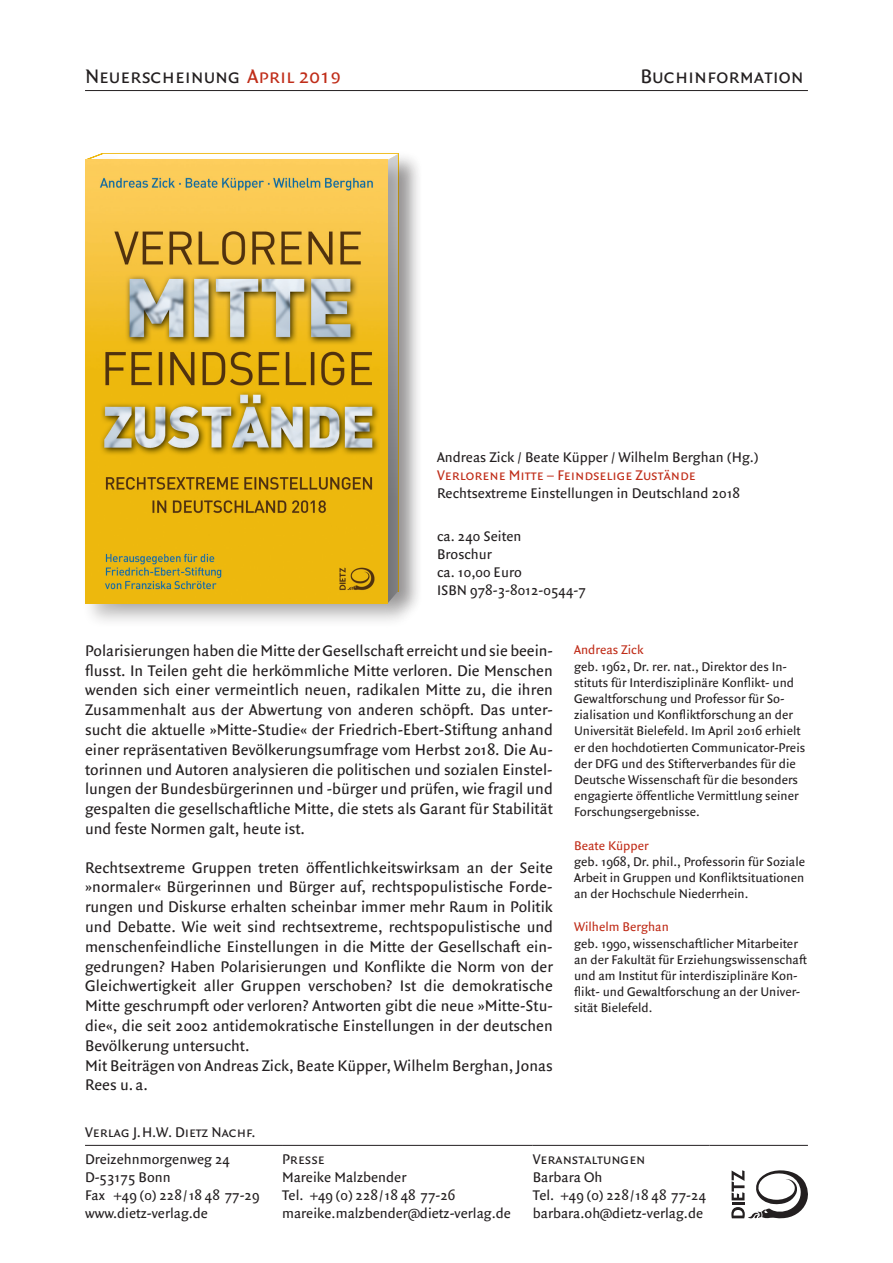
<style>
.page{position:relative;width:893px;height:1263px;background:#fff}
.page>*{position:absolute;margin:0;border:0;box-sizing:border-box;transform-origin:0 0}
.t1{font:21px "Quadraat Sans Small Caps";color:#231f20}
.t2{font:16.5px/19.8px "Quadraat Sans";letter-spacing:.005em;color:#231f20;text-align:justify}
.t3{font:15px/18px "Quadraat Sans";color:#231f20}
.t4{font:15px "Quadraat Sans Small Caps";color:#231f20}
.t5{font:15px "Quadraat Sans Small Caps";color:#c02d19}
.t6{font:13.5px/16.2px "Quadraat Sans";color:#231f20}
.t7{font:13.5px "Quadraat Sans";color:#c02d19}
.s1{color:#c02d19}
</style>
<div class="page">
<div style="left:383px;top:152px;width:40px;height:474px;background:#231f20;opacity:.28"></div>
<div style="left:81px;top:156px;width:331px;height:472px;background:#231f20;opacity:.28"></div>
<img style="left:85px;top:160px;width:303px;height:444px">
<hr style="left:85px;top:90px;width:723px;height:1px;background:#231f20">
<hr style="left:85px;top:1145px;width:197px;height:1px;background:#231f20">
<hr style="left:282px;top:1145px;width:251px;height:1px;background:#231f20">
<hr style="left:533px;top:1145px;width:177px;height:1px;background:#231f20">
<hr style="left:710px;top:1145px;width:98px;height:1px;background:#231f20">
<svg style="left:731px;top:1170px;width:77px;height:48px"></svg>
<p class="t1" style="left:85px;top:64px;width:257px">Neuerscheinung <span class="s1">April 2019</span></p>
<p class="t1" style="left:640px;top:64px;width:165px">Buchinformation</p>
<p class="t3" style="left:437px;top:448px;width:323px">Andreas Zick / Beate Küpper / Wilhelm Berghan (Hg.)</p>
<p class="t5" style="left:437px;top:466px;width:260px">Verlorene Mitte – Feindselige Zustände</p>
<p class="t3" style="left:437px;top:484px;width:304px">Rechtsextreme Einstellungen in Deutschland 2018</p>
<p class="t3" style="left:437px;top:528px;width:150px">ca. 240 Seiten<br>Broschur<br>ca. 10,00 Euro<br>ISBN 978-3-8012-0544-7</p>
<p class="t2" style="left:85px;top:641px;width:469px">Polarisierungen haben die Mitte der Gesellschaft erreicht und sie beein&shy;flusst. In Teilen geht die herkömmliche Mitte verloren. Die Menschen wenden sich einer vermeintlich neuen, radikalen Mitte zu, die ihren Zusammenhalt aus der Abwertung von anderen schöpft. Das unter&shy;sucht die aktuelle »Mitte-Studie« der Friedrich-Ebert-Stiftung anhand einer repräsentativen Bevölkerungsumfrage vom Herbst 2018. Die Au&shy;torinnen und Autoren analysieren die politischen und sozialen Einstel&shy;lungen der Bundesbürgerinnen und -bürger und prüfen, wie fragil und gespalten die gesellschaftliche Mitte, die stets als Garant für Stabilität und feste Normen galt, heute ist.</p>
<p class="t2" style="left:85px;top:858px;width:470px;text-align:left">Rechtsextreme Gruppen treten öffentlichkeitswirksam an der Seite »normaler« Bürgerinnen und Bürger auf, rechtspopulistische Forde&shy;rungen und Diskurse erhalten scheinbar immer mehr Raum in Politik und Debatte. Wie weit sind rechtsextreme, rechtspopulistische und menschenfeindliche Einstellungen in die Mitte der Gesellschaft ein&shy;gedrungen? Haben Polarisierungen und Konflikte die Norm von der Gleichwertigkeit aller Gruppen verschoben? Ist die demokratische Mitte geschrumpft oder verloren? Antworten gibt die neue »Mitte-Stu&shy;die«, die seit 2002 antidemokratische Einstellungen in der deutschen Bevölkerung untersucht.<br>Mit Beiträgen von Andreas Zick, Beate Küpper, Wilhelm Berghan, Jonas Rees u. a.</p>
<p class="t7" style="left:574px;top:642px;width:71px">Andreas Zick</p>
<p class="t6" style="left:574px;top:658px;width:233px">geb. 1962, Dr. rer. nat., Direktor des In&shy;stituts für Interdisziplinäre Konflikt- und Gewaltforschung und Professor für So&shy;zialisation und Konfliktforschung an der Universität Bielefeld. Im April 2016 erhielt er den hochdotierten Communicator-Preis der DFG und des Stifterverbandes für die Deutsche Wissenschaft für die besonders engagierte öffentliche Vermittlung seiner Forschungsergebnisse.</p>
<p class="t7" style="left:574px;top:837px;width:76px">Beate Küpper</p>
<p class="t6" style="left:574px;top:854px;width:233px;text-align:justify">geb. 1968, Dr. phil., Professorin für Soziale Arbeit in Gruppen und Konfliktsituationen an der Hochschule Niederrhein.</p>
<p class="t7" style="left:574px;top:919px;width:96px">Wilhelm Berghan</p>
<p class="t6" style="left:574px;top:935px;width:235px">geb. 1990, wissenschaftlicher Mitarbeiter an der Fakultät für Erziehungswissenschaft und am Institut für interdisziplinäre Kon&shy;flikt- und Gewaltforschung an der Univer&shy;sität Bielefeld.</p>
<p class="t4" style="left:85px;top:1123px;width:172px">Verlag J.H.W. Dietz Nachf.</p>
<p class="t3" style="left:85px;top:1151px;width:176px">Dreizehnmorgenweg 24<br>D-53175 Bonn<br>Fax +49 (0) 228/18 48 77-29 www.dietz-verlag.de</p>
<p class="t4" style="left:282px;top:1151px;width:44px">Presse</p>
<p class="t3" style="left:282px;top:1169px;width:230px">Mareike Malzbender<br>Tel. +49 (0) 228/18 48 77-26 mareike.malzbender@dietz-verlag.de</p>
<p class="t4" style="left:533px;top:1151px;width:114px">Veranstaltungen</p>
<p class="t3" style="left:533px;top:1169px;width:175px">Barbara Oh<br>Tel. +49 (0) 228/18 48 77-24 barbara.oh@dietz-verlag.de</p>
</div>
